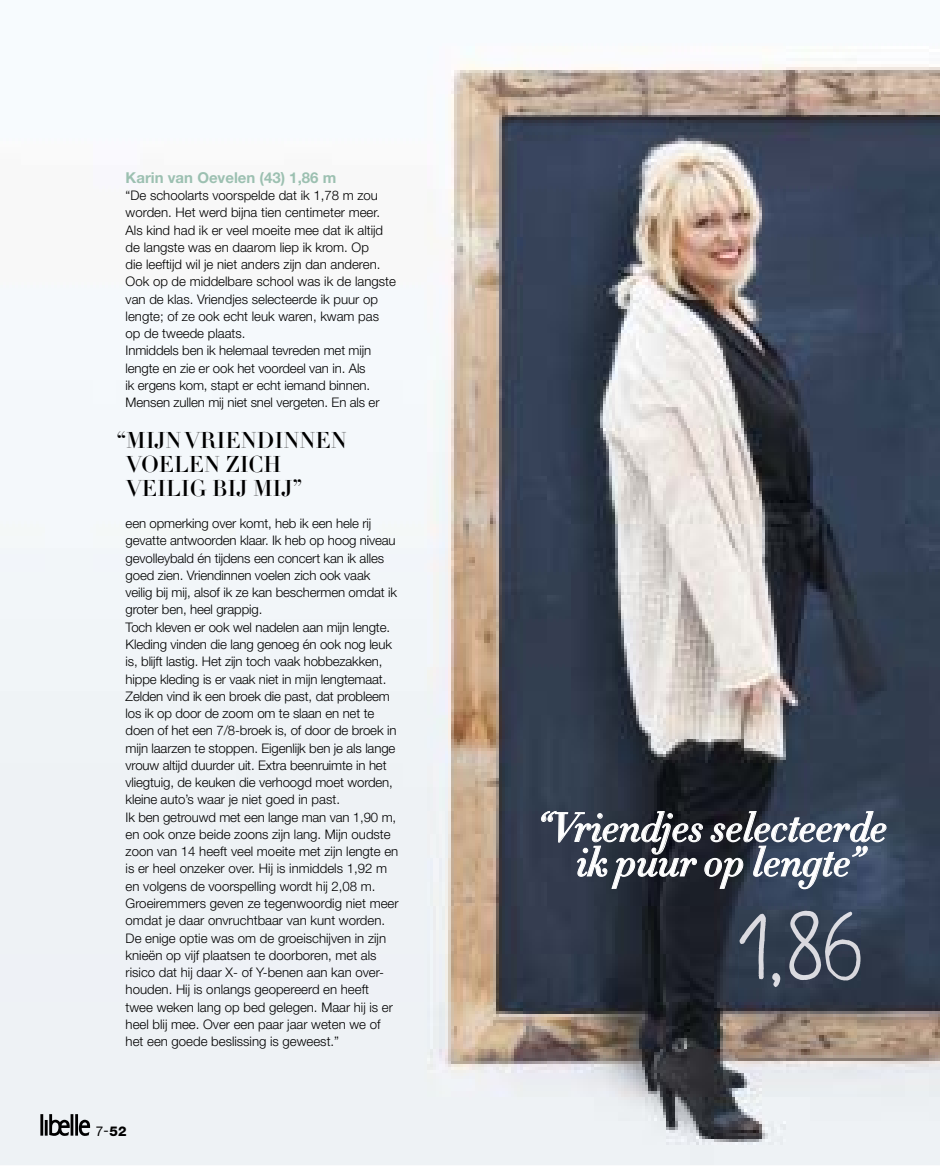
<style>
.page{position:relative;width:940px;height:1166px;background:#fff}
.page>*{position:absolute;margin:0;border:0;box-sizing:border-box;transform-origin:0 0}
.t1{font:italic 500 40.5px/34.5px "HTF Didot M06";letter-spacing:-.01em;color:#fff;text-align:center}
.t2{font:22.5px/24px "Didot LT Std Headline";letter-spacing:-.01em;color:#000}
.t3{font:700 15px "Helvetica Neue LT Std";color:#9cc0b1}
.t4{font:13.5px "Helvetica Neue LT Std";color:#000}
.t5{font:300 13.2px/17.2px "Helvetica Neue LT Std";letter-spacing:-.01em;color:#000}
.s1{font-weight:800}
</style>
<div class="page">
<img style="left:0;top:46px;width:940px;height:1118px">
<img style="left:739px;top:910px;width:121px;height:76px">
<svg style="left:541px;top:810px;width:346px;height:79px;background:#474f5e"></svg>
<svg style="left:40px;top:1113px;width:50px;height:22px"></svg>
<p class="t3" style="left:126px;top:168px;width:212px">Karin van Oevelen (43) 1,86 m</p>
<p class="t5" style="left:126px;top:186px;width:272px">“De schoolarts voorspelde dat ik 1,78 m zou worden. Het werd bijna tien centimeter meer.<br>Als kind had ik er veel moeite mee dat ik altijd de langste was en daarom liep ik krom. Op<br>die leeftijd wil je niet anders zijn dan anderen.<br>Ook op de middelbare school was ik de langste van de klas. Vriendjes selecteerde ik puur op lengte; of ze ook echt leuk waren, kwam pas op de tweede plaats.<br>Inmiddels ben ik helemaal tevreden met mijn lengte en zie er ook het voordeel van in. Als<br>ik ergens kom, stapt er echt iemand binnen.<br>Mensen zullen mij niet snel vergeten. En als er</p>
<h2 class="t2" style="left:126px;top:429px;width:222px;text-indent:-10px">“ MIJN VRIENDINNEN<br>VOELEN ZICH<br>VEILIG BIJ MIJ”</h2>
<p class="t5" style="left:126px;top:514px;width:274px">een opmerking over komt, heb ik een hele rij gevatte antwoorden klaar. Ik heb op hoog niveau gevolleybald én tijdens een concert kan ik alles goed zien. Vriendinnen voelen zich ook vaak veilig bij mij, alsof ik ze kan beschermen omdat ik groter ben, heel grappig.<br>Toch kleven er ook wel nadelen aan mijn lengte.<br>Kleding vinden die lang genoeg én ook nog leuk is, blijft lastig. Het zijn toch vaak hobbezakken, hippe kleding is er vaak niet in mijn lengtemaat.<br>Zelden vind ik een broek die past, dat probleem los ik op door de zoom om te slaan en net te doen of het een 7/8-broek is, of door de broek in mijn laarzen te stoppen. Eigenlijk ben je als lange vrouw altijd duurder uit. Extra beenruimte in het vliegtuig, de keuken die verhoogd moet worden, kleine auto’s waar je niet goed in past.<br>Ik ben getrouwd met een lange man van 1,90 m, en ook onze beide zoons zijn lang. Mijn oudste zoon van 14 heeft veel moeite met zijn lengte en is er heel onzeker over. Hij is inmiddels 1,92 m en volgens de voorspelling wordt hij 2,08 m.<br>Groeiremmers geven ze tegenwoordig niet meer omdat je daar onvruchtbaar van kunt worden.<br>De enige optie was om de groeischijven in zijn knieën op vijf plaatsen te doorboren, met als risico dat hij daar X- of Y-benen aan kan over&shy;houden. Hij is onlangs geopereerd en heeft twee weken lang op bed gelegen. Maar hij is er heel blij mee. Over een paar jaar weten we of het een goede beslissing is geweest.”</p>
<p class="t4" style="left:96px;top:1122px;width:32px">7-<span class="s1">52</span></p>
<h1 class="t1" style="left:537px;top:808px;width:351px">“ Vriendjes selecteerde ik puur op lengte”</h1>
</div>
